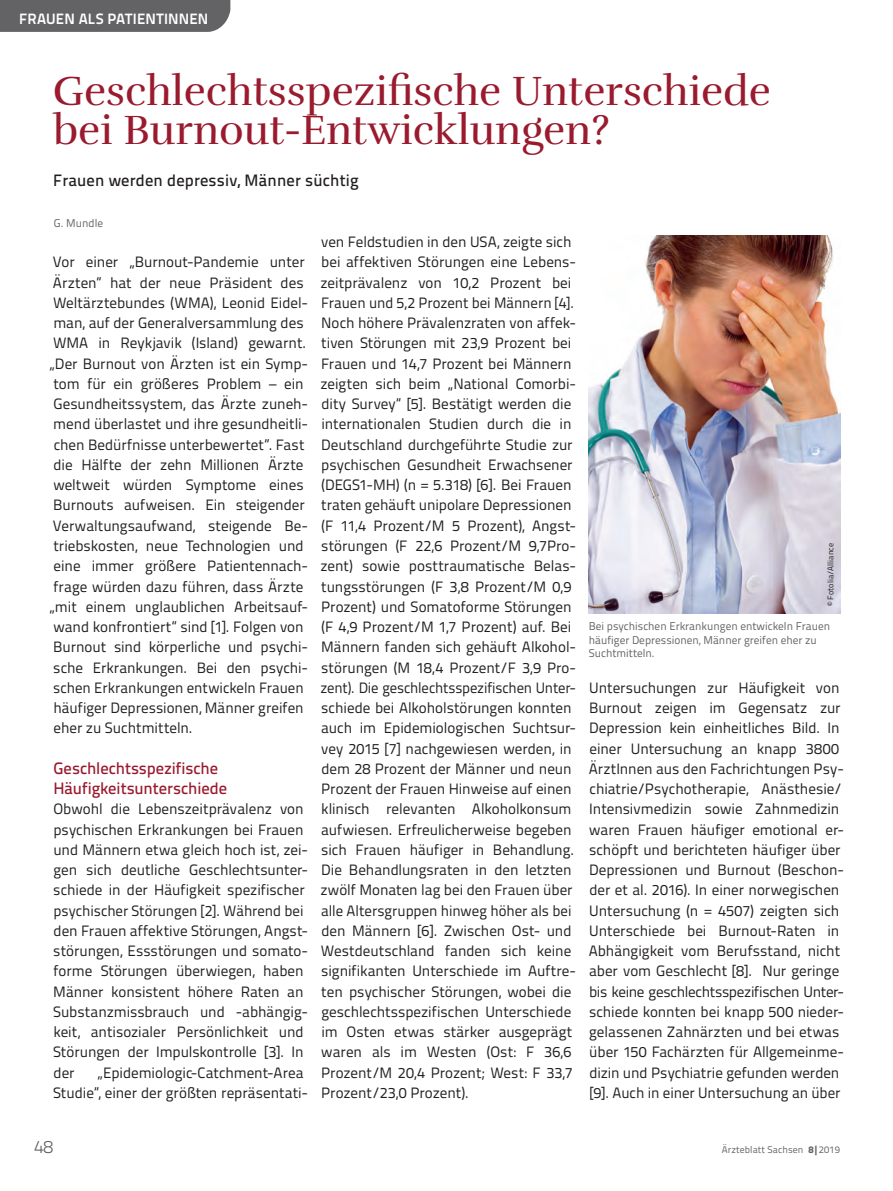
<style>
.page{position:relative;width:893px;height:1191px;background:#fff}
.page>*{position:absolute;margin:0;border:0;box-sizing:border-box;transform-origin:0 0}
.t1{font:42px/39px "Rufina";color:#9a1a2e}
.t2{font:300 18px "Titillium Text";color:#636366}
.t3{font:500 16.5px/20.2px "Titillium Text";letter-spacing:-.005em;color:#9a1a2e}
.t4{font:500 16.5px "Titillium Text";letter-spacing:.01em;color:#231f20}
.t5{font:15px/20.2px "Titillium Text";color:#231f20}
.t6{font:700 15px "Titillium Text";letter-spacing:.01em;color:#fff}
.t7{font:11.25px/13.5px "Titillium Text";color:#636366}
.t8{font:9.75px "Titillium Text";letter-spacing:.01em;color:#636366}
.t9{font:8.25px "Titillium Text";color:#231f20}
.s1{font-weight:800}
</style>
<div class="page">
<img style="left:589px;top:235px;width:252px;height:378px">
<div style="left:0;top:0;width:230px;height:32px;background:#636366"></div>
<p class="t6" style="left:19px;top:7px;width:191px">FRAUEN ALS PATIENTINNEN</p>
<h1 class="t1" style="left:53px;top:72px;width:720px">Geschlechtsspezifische Unterschiede bei Burnout-Entwicklungen?</h1>
<p class="t4" style="left:53px;top:168px;width:307px">Frauen werden depressiv, Männer süchtig</p>
<p class="t7" style="left:54px;top:216px;width:51px">G. Mundle</p>
<p class="t5" style="left:49px;top:251px;width:260px">Vor einer „Burnout-Pandemie unter Ärzten“ hat der neue Präsident des Weltärztebundes (WMA), Leonid Eidel&shy;man, auf der Generalversammlung des WMA in Reykjavik (Island) gewarnt. „Der Burnout von Ärzten ist ein Symp&shy;tom für ein größeres Problem – ein Gesundheitssystem, das Ärzte zuneh&shy;mend überlastet und ihre gesundheitli&shy;chen Bedürfnisse unterbewertet“. Fast die Hälfte der zehn Millionen Ärzte weltweit würden Symptome eines Burnouts aufweisen. Ein steigender Verwaltungsaufwand, steigende Be-- triebskosten, neue Technologien und eine immer größere Patientennach&shy;frage würden dazu führen, dass Ärzte „mit einem unglaublichen Arbeitsauf&shy;wand konfrontiert“ sind [1]. Folgen von Burnout sind körperliche und psychi&shy;sche Erkrankungen. Bei den psychi&shy;schen Erkrankungen entwickeln Frauen häufiger Depressionen, Männer greifen eher zu Suchtmitteln.</p>
<p class="t3" style="left:53px;top:757px;width:175px">Geschlechtsspezifische<br>Häufigkeitsunterschiede</p>
<p class="t5" style="left:53px;top:798px;width:257px">Obwohl die Lebenszeitprävalenz von psychischen Erkrankungen bei Frauen und Männern etwa gleich hoch ist, zei&shy;gen sich deutliche Geschlechtsunter&shy;schiede in der Häufigkeit spezifischer psychischer Störungen [2]. Während bei den Frauen affektive Störungen, Angst&shy;störungen, Essstörungen und somato&shy;forme Störungen überwiegen, haben Männer konsistent höhere Raten an Substanzmissbrauch und -abhängig&shy;keit, antisozialer Persönlichkeit und Störungen der Impulskontrolle [3]. In der</p>
<p class="t5" style="left:53px;top:1061px;width:257px;text-indent:44px">„Epidemiologic-Catchment-Area<br>Studie“, einer der größten repräsentati-</p>
<p class="t5" style="left:320px;top:231px;width:257px">ven Feldstudien in den USA, zeigte sich bei affektiven Störungen eine Lebens&shy;zeitprävalenz von 10,2 Prozent bei Frauen und 5,2 Prozent bei Männern [4].<br>Noch höhere Prävalenzraten von affek&shy;tiven Störungen mit 23,9 Prozent bei Frauen und 14,7 Prozent bei Männern zeigten sich beim „National Comorbi&shy;dity Survey“ [5]. Bestätigt werden die internationalen Studien durch die in Deutschland durchgeführte Studie zur psychischen Gesundheit Erwachsener (DEGS1-MH) (n = 5.318) [6]. Bei Frauen traten gehäuft unipolare Depressionen (F 11,4 Prozent/M 5 Prozent), Angst&shy;störungen (F 22,6 Prozent/M 9,7Pro&shy;zent) sowie posttraumatische Belas&shy;tungsstörungen (F 3,8 Prozent/M 0,9<br>Prozent) und Somatoforme Störungen (F 4,9 Prozent/M 1,7 Prozent) auf. Bei Männern fanden sich gehäuft Alkohol&shy;störungen (M 18,4 Prozent/F 3,9 Pro&shy;zent). Die geschlechtsspezifischen Unter&shy;schiede bei Alkoholstörungen konnten auch im Epidemiologischen Suchtsur&shy;vey 2015 [7] nachgewiesen werden, in dem 28 Prozent der Männer und neun Prozent der Frauen Hinweise auf einen klinisch relevanten Alkoholkonsum aufwiesen. Erfreulicherweise begeben sich Frauen häufiger in Behandlung.<br>Die Behandlungsraten in den letzten zwölf Monaten lag bei den Frauen über alle Altersgruppen hinweg höher als bei den Männern [6]. Zwischen Ost- und Westdeutschland fanden sich keine signifikanten Unterschiede im Auftre&shy;ten psychischer Störungen, wobei die geschlechtsspezifischen Unterschiede im Osten etwas stärker ausgeprägt waren als im Westen (Ost: F 36,6<br>Prozent/M 20,4 Prozent; West: F 33,7<br>Prozent/23,0 Prozent).</p>
<p class="t9" style="left:825px;top:606px;width:64px;rotate:-90deg">© Fotolia/Alliance</p>
<p class="t7" style="left:589px;top:619px;width:243px">Bei psychischen Erkrankungen entwickeln Frauen häufiger Depressionen, Männer greifen eher zu<br>Suchtmitteln.</p>
<p class="t5" style="left:589px;top:676px;width:257px">Untersuchungen zur Häufigkeit von Burnout zeigen im Gegensatz zur Depression kein einheitliches Bild. In einer Untersuchung an knapp 3800<br>ÄrztInnen aus den Fachrichtungen Psy&shy;chiatrie/Psychotherapie, Anästhesie/ Intensivmedizin sowie Zahnmedizin waren Frauen häufiger emotional er-- schöpft und berichteten häufiger über Depressionen und Burnout (Beschon&shy;der et al. 2016). In einer norwegischen Untersuchung (n = 4507) zeigten sich Unterschiede bei Burnout-Raten in Abhängigkeit vom Berufsstand, nicht aber vom Geschlecht [8]. Nur geringe bis keine geschlechtsspezifischen Unter&shy;schiede konnten bei knapp 500 nieder&shy;gelassenen Zahnärzten und bei etwas über 150 Fachärzten für Allgemeinme&shy;dizin und Psychiatrie gefunden werden [9]. Auch in einer Untersuchung an über</p>
<p class="t2" style="left:34px;top:1133px;width:21px">48</p>
<p class="t8" style="left:722px;top:1142px;width:119px">Ärzteblatt Sachsen <span class="s1">8|</span>2019</p>
</div>
